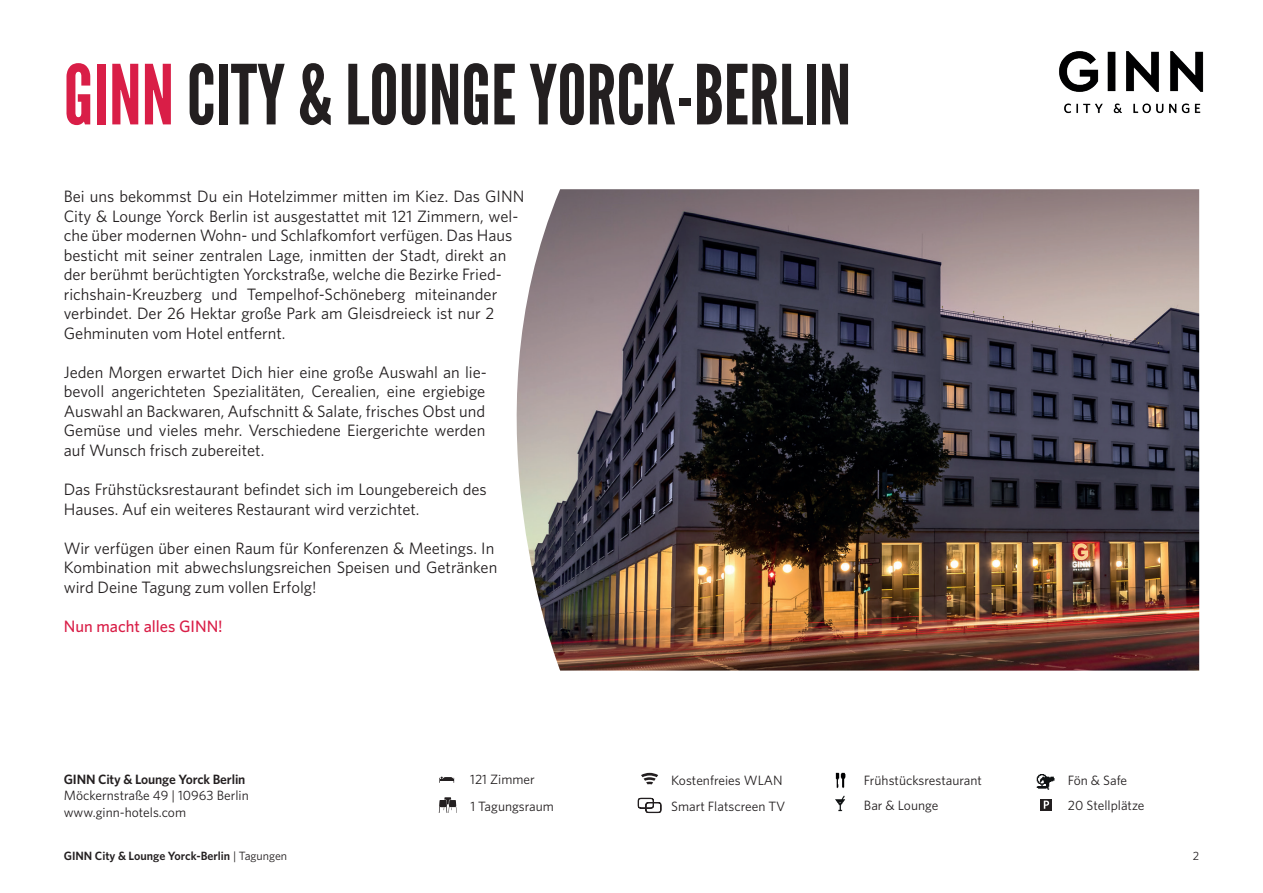
<style>
.page{position:relative;width:1263px;height:893px;background:#fff}
.page>*{position:absolute;margin:0;border:0;box-sizing:border-box;transform-origin:0 0}
.t1{font:82.5px "League Gothic";color:#231f20}
.t2{font:16.5px/19.5px "Whitney";color:#231f20}
.t3{font:500 16.5px "Whitney";color:#d91e47}
.t4{font:13.5px/26.8px "Whitney";color:#231f20}
.t5{font:600 13.5px "Whitney";letter-spacing:-.01em;color:#231f20}
.t6{font:600 12px "Whitney";color:#231f20}
.t7{font:12px "Whitney";color:#231f20}
.s1{color:#d91e47}
.s2{font-weight:400}
</style>
<div class="page">
<img style="left:1059px;top:51px;width:145px;height:63px">
<svg style="left:637px;top:797px;width:25px;height:16px"></svg>
<svg style="left:641px;top:773px;width:17px;height:11px"></svg>
<svg style="left:439px;top:777px;width:15px;height:6px"></svg>
<svg style="left:1040px;top:799px;width:12px;height:11px"></svg>
<svg style="left:1044px;top:801px;width:5px;height:8px"></svg>
<svg style="left:439px;top:797px;width:18px;height:16px"></svg>
<img style="left:835px;top:795px;width:11px;height:17px">
<img style="left:835px;top:772px;width:11px;height:17px">
<img style="left:1036px;top:774px;width:19px;height:16px">
<img style="left:516px;top:189px;width:683px;height:482px">
<h1 class="t1" style="left:64px;top:46px;width:789px"><span class="s1">GINN</span> CITY &amp; LOUNGE YORCK-BERLIN</h1>
<p class="t2" style="left:64px;top:187px;width:462px">Bei uns bekommst Du ein Hotelzimmer mitten im Kiez. Das GINN City &amp; Lounge Yorck Berlin ist ausgestattet mit 121 Zimmern, wel&shy;che über modernen Wohn- und Schlafkomfort verfügen. Das Haus besticht mit seiner zentralen Lage, inmitten der Stadt, direkt an der berühmt berüchtigten Yorckstraße, welche die Bezirke Fried&shy;richshain-Kreuzberg und Tempelhof-Schöneberg miteinander verbindet. Der 26 Hektar große Park am Gleisdreieck ist nur 2<br>Gehminuten vom Hotel entfernt.</p>
<p class="t2" style="left:64px;top:362px;width:425px;text-align:justify">Jeden Morgen erwartet Dich hier eine große Auswahl an lie&shy;bevoll angerichteten Spezialitäten, Cerealien, eine ergiebige Auswahl an Backwaren, Aufschnitt &amp; Salate, frisches Obst und Gemüse und vieles mehr. Verschiedene Eiergerichte werden auf Wunsch frisch zubereitet.</p>
<p class="t2" style="left:64px;top:479px;width:425px">Das Frühstücksrestaurant befindet sich im Loungebereich des<br>Hauses. Auf ein weiteres Restaurant wird verzichtet.</p>
<p class="t2" style="left:64px;top:538px;width:435px">Wir verfügen über einen Raum für Konferenzen &amp; Meetings. In<br>Kombination mit abwechslungsreichen Speisen und Getränken wird Deine Tagung zum vollen Erfolg!</p>
<p class="t3" style="left:64px;top:615px;width:160px">Nun macht alles GINN!</p>
<p class="t4" style="left:470px;top:765px;width:85px">121 Zimmer<br>1 Tagungsraum</p>
<p class="t5" style="left:64px;top:770px;width:183px">GINN City &amp; Lounge Yorck Berlin</p>
<p class="t4" style="left:864px;top:767px;width:120px">Frühstücksrestaurant</p>
<p class="t4" style="left:1068px;top:767px;width:61px">Fön &amp; Safe</p>
<p class="t4" style="left:64px;top:787px;width:186px;line-height:16.5px">Möckernstraße 49 | 10963 Berlin www.ginn-hotels.com</p>
<p class="t4" style="left:671px;top:767px;width:113px">Kostenfreies WLAN</p>
<p class="t4" style="left:864px;top:792px;width:76px">Bar &amp; Lounge</p>
<p class="t4" style="left:1068px;top:792px;width:78px">20 Stellplätze</p>
<p class="t4" style="left:671px;top:792px;width:116px">Smart Flatscreen TV</p>
<p class="t6" style="left:64px;top:848px;width:225px">GINN City &amp; Lounge Yorck-Berlin <span class="s2">| Tagungen</span></p>
<p class="t7" style="left:1193px;top:848px;width:8px">2</p>
</div>
